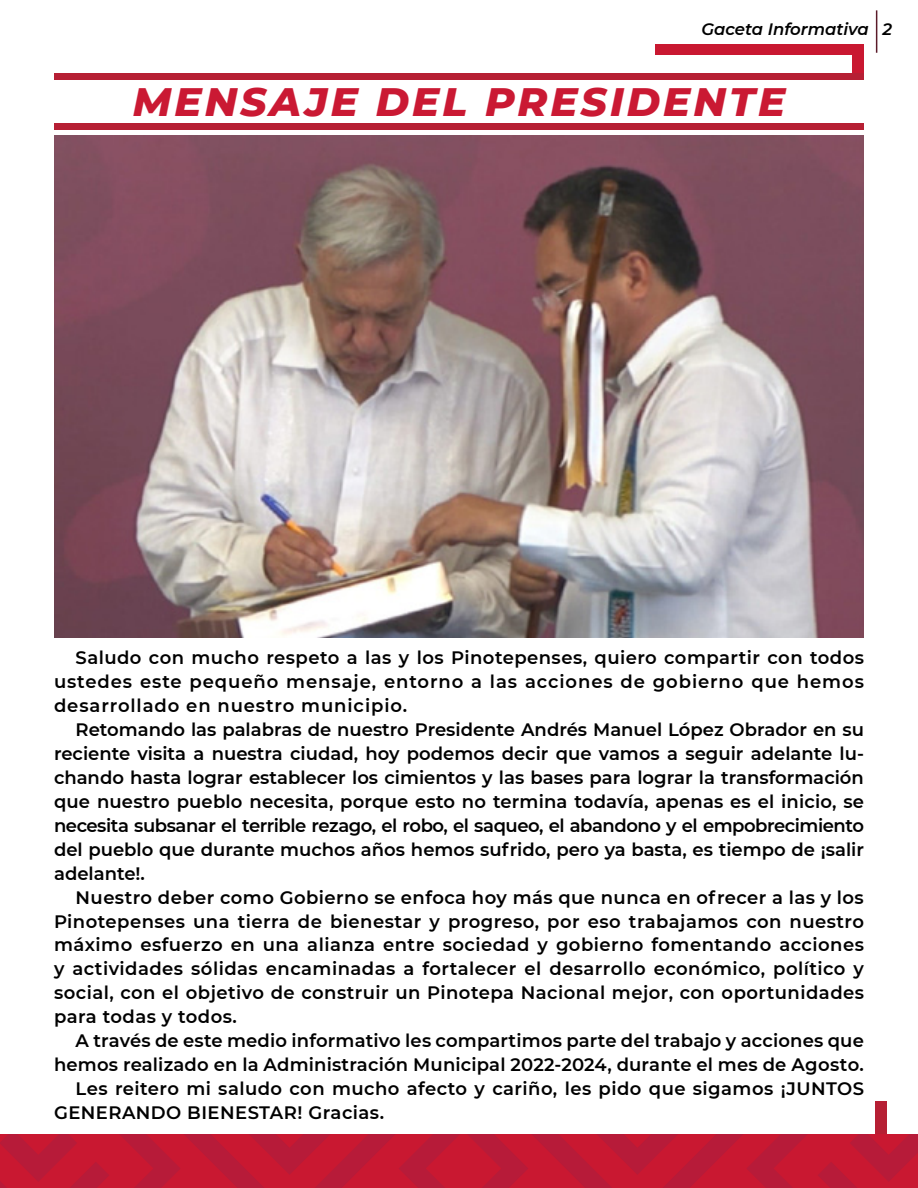
<style>
.page{position:relative;width:918px;height:1188px;background:#fff}
.page>*{position:absolute;margin:0;border:0;box-sizing:border-box;transform-origin:0 0}
.t1{font:italic 800 40.5px "Montserrat";letter-spacing:.075em;color:#ca1933}
.t2{font:600 18px/24px "Montserrat";letter-spacing:.015em;color:#000;text-align:justify}
.t3{font:italic 600 16.5px "Montserrat";color:#000}
</style>
<div class="page">
<div style="left:656px;top:44px;width:208px;height:11px;background:#c91831"></div>
<div style="left:852px;top:44px;width:12px;height:33px;background:#c91831"></div>
<div style="left:875px;top:1101px;width:12px;height:33px;background:#b61f34"></div>
<svg style="left:0;top:1134px;width:918px;height:54px;background:#c21934"></svg>
<hr style="left:876px;top:10px;width:1px;height:43px;background:#5a1b29">
<div style="left:54px;top:123px;width:810px;height:6px;background:#b61f34"></div>
<div style="left:54px;top:73px;width:810px;height:7px;background:#b61f34"></div>
<img style="left:54px;top:136px;width:810px;height:502px">
<p class="t3" style="left:701px;top:18px;width:192px">Gaceta Informativa 2</p>
<h1 class="t1" style="left:133px;top:71px;width:654px">MENSAJE DEL PRESIDENTE</h1>
<p class="t2" style="left:54px;top:644px;width:812px;text-indent:22px">Saludo con mucho respeto a las y los Pinotepenses, quiero compartir con todos ustedes este pequeño mensaje, entorno a las acciones de gobierno que hemos desarrollado en nuestro municipio.</p>
<p class="t2" style="left:54px;top:716px;width:812px;text-indent:22px">Retomando las palabras de nuestro Presidente Andrés Manuel López Obrador en su reciente visita a nuestra ciudad, hoy podemos decir que vamos a seguir adelante lu&shy;chando hasta lograr establecer los cimientos y las bases para lograr la transformación que nuestro pueblo necesita, porque esto no termina todavía, apenas es el inicio, se necesita subsanar el terrible rezago, el robo, el saqueo, el abandono y el empobrecimiento del pueblo que durante muchos años hemos sufrido, pero ya basta, es tiempo de ¡salir adelante!.</p>
<p class="t2" style="left:54px;top:884px;width:812px;text-indent:22px">Nuestro deber como Gobierno se enfoca hoy más que nunca en ofrecer a las y los Pinotepenses una tierra de bienestar y progreso, por eso trabajamos con nuestro máximo esfuerzo en una alianza entre sociedad y gobierno fomentando acciones y actividades sólidas encaminadas a fortalecer el desarrollo económico, político y social, con el objetivo de construir un Pinotepa Nacional mejor, con oportunidades para todas y todos.</p>
<p class="t2" style="left:76px;top:1028px;width:790px">A través de este medio informativo les compartimos parte del trabajo y acciones que</p>
<p class="t2" style="left:54px;top:1052px;width:812px">hemos realizado en la Administración Municipal 2022-2024, durante el mes de Agosto.</p>
<p class="t2" style="left:76px;top:1076px;width:790px">Les reitero mi saludo con mucho afecto y cariño, les pido que sigamos ¡JUNTOS</p>
<p class="t2" style="left:54px;top:1100px;width:332px">GENERANDO BIENESTAR! Gracias.</p>
</div>
